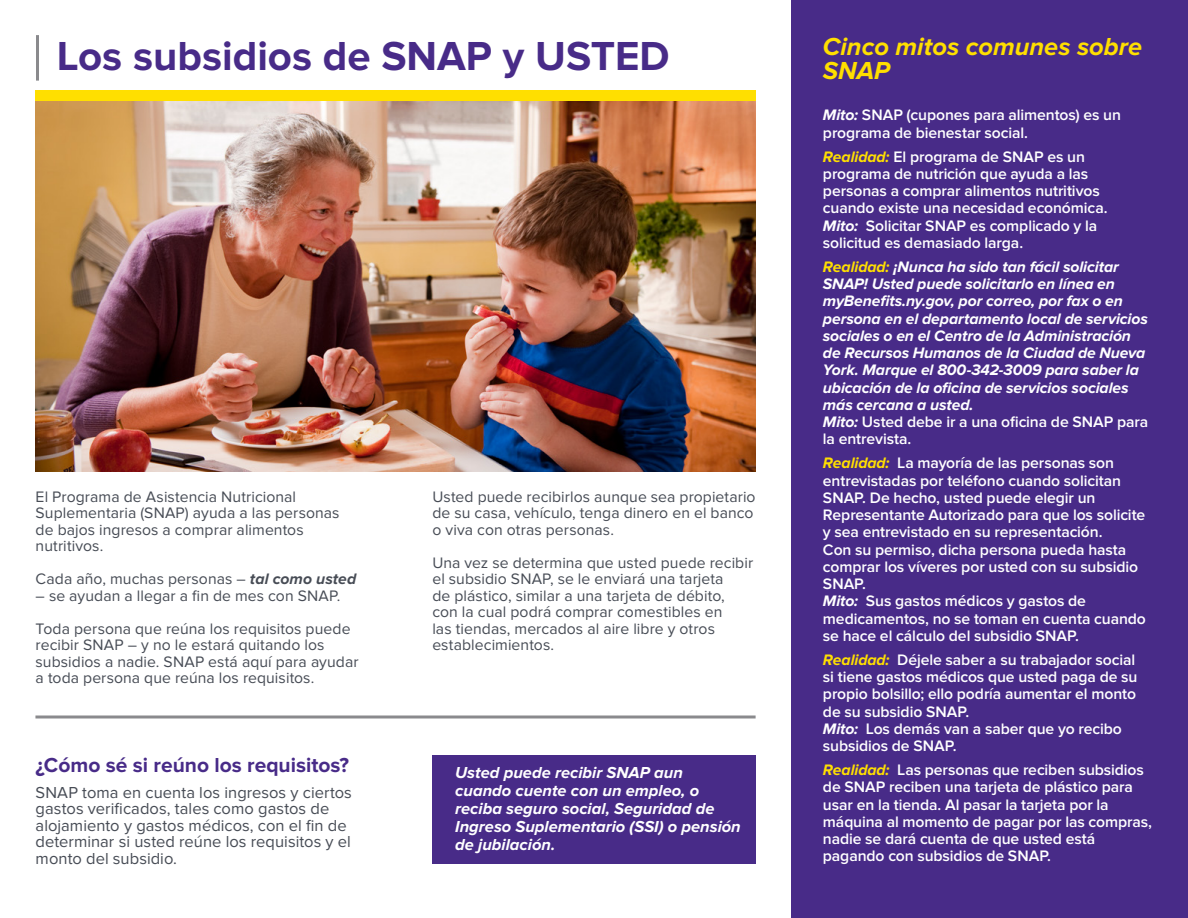
<style>
.page{position:relative;width:1188px;height:918px;background:#fff}
.page>*{position:absolute;margin:0;border:0;box-sizing:border-box;transform-origin:0 0}
.t1{font:700 42px "Proxima Nova";color:#482b88}
.t2{font:italic 700 25.5px/24px "Proxima Nova";color:#ffdf00}
.t3{font:700 21px "Proxima Nova";color:#482b88}
.t4{font:16.5px/16.5px "Proxima Nova";letter-spacing:.005em;color:#474c55}
.t5{font:italic 700 16.5px/18px "Proxima Nova";color:#fff}
.t6{font:600 15.75px/17.2px "Proxima Nova";letter-spacing:-.005em;color:#fff}
.t7{font:15.75px/16.5px "Proxima Nova";letter-spacing:.005em;color:#474c55}
.t8{font:italic 700 15.75px/17.2px "Proxima Nova";letter-spacing:-.01em;color:#fff}
.s1{font-weight:700;font-style:italic}
.s2{font-weight:700;font-style:italic;color:#ffdf00}
.s3{color:#ffdf00}
.s4{font-weight:600;font-style:normal}
</style>
<div class="page">
<div style="left:432px;top:756px;width:324px;height:108px;background:#482b88"></div>
<div style="left:792px;top:0;width:396px;height:918px;background:#482b88"></div>
<hr style="left:36px;top:35px;width:3px;height:46px;background:#8a8a8d">
<img style="left:36px;top:101px;width:720px;height:370px">
<hr style="left:35px;top:716px;width:721px;height:2px;background:#8a8a8d">
<div style="left:36px;top:90px;width:720px;height:11px;background:#ffdf00"></div>
<h1 class="t1" style="left:57px;top:32px;width:615px">Los subsidios de SNAP y USTED</h1>
<p class="t7" style="left:36px;top:489px;width:305px">El Programa de Asistencia Nutricional Suplementaria (SNAP) ayuda a las personas de bajos ingresos a comprar alimentos nutritivos.</p>
<p class="t7" style="left:36px;top:571px;width:322px">Cada año, muchas personas – <span class="s1">tal como usted</span></p>
<p class="t7" style="left:36px;top:579px;width:316px;line-height:33px">– se ayudan a llegar a fin de mes con SNAP.<br>Toda persona que reúna los requisitos puede</p>
<p class="t7" style="left:36px;top:637px;width:325px">recibir SNAP – y no le estará quitando los subsidios a nadie. SNAP está aquí para ayudar a toda persona que reúna los requisitos.</p>
<h3 class="t3" style="left:36px;top:753px;width:315px">¿Cómo sé si reúno los requisitos?</h3>
<p class="t4" style="left:36px;top:784px;width:318px">SNAP toma en cuenta los ingresos y ciertos gastos verificados, tales como gastos de alojamiento y gastos médicos, con el fin de determinar si usted reúne los requisitos y el monto del subsidio.</p>
<p class="t7" style="left:432px;top:489px;width:325px">Usted puede recibirlos aunque sea propietario de su casa, vehículo, tenga dinero en el banco o viva con otras personas.</p>
<p class="t7" style="left:432px;top:555px;width:322px">Una vez se determina que usted puede recibir el subsidio SNAP, se le enviará una tarjeta<br>de plástico, similar a una tarjeta de débito, con la cual podrá comprar comestibles en<br>las tiendas, mercados al aire libre y otros establecimientos.</p>
<p class="t5" style="left:455px;top:764px;width:287px">Usted puede recibir SNAP aun cuando cuente con un empleo, o reciba seguro social, Seguridad de<br>Ingreso Suplementario (SSI) o pensión de jubilación.</p>
<h2 class="t2" style="left:823px;top:35px;width:321px">Cinco mitos comunes sobre<br>SNAP</h2>
<p class="t6" style="left:823px;top:107px;width:300px"><span class="s1">Mito:</span> SNAP (cupones para alimentos) es un programa de bienestar social.</p>
<p class="t6" style="left:823px;top:148px;width:286px"><span class="s2">Realidad:</span> El programa de SNAP es un programa de nutrición que ayuda a las personas a comprar alimentos nutritivos cuando existe una necesidad económica.<br><span class="s1">Mito:</span> Solicitar SNAP es complicado y la solicitud es demasiado larga.</p>
<p class="t8" style="left:823px;top:258px;width:327px"><span class="s3">Realidad:</span> ¡Nunca ha sido tan fácil solicitar SNAP! Usted puede solicitarlo en línea en myBenefits.ny.gov, por correo, por fax o en persona en el departamento local de servicios sociales o en el Centro de la Administración de Recursos Humanos de la Ciudad de Nueva York. Marque el 800-342-3009 para saber la ubicación de la oficina de servicios sociales más cercana a usted.<br>Mito: <span class="s4">Usted debe ir a una oficina de SNAP para la entrevista.</span></p>
<p class="t6" style="left:823px;top:455px;width:325px"><span class="s2">Realidad:</span> La mayoría de las personas son entrevistadas por teléfono cuando solicitan SNAP. De hecho, usted puede elegir un Representante Autorizado para que los solicite y sea entrevistado en su representación.<br>Con su permiso, dicha persona pueda hasta comprar los víveres por usted con su subsidio SNAP.<br><span class="s1">Mito:</span> Sus gastos médicos y gastos de medicamentos, no se toman en cuenta cuando se hace el cálculo del subsidio SNAP.</p>
<p class="t6" style="left:823px;top:651px;width:316px"><span class="s2">Realidad:</span> Déjele saber a su trabajador social si tiene gastos médicos que usted paga de su propio bolsillo; ello podría aumentar el monto de su subsidio SNAP.<br><span class="s1">Mito:</span> Los demás van a saber que yo recibo subsidios de SNAP.</p>
<p class="t6" style="left:823px;top:762px;width:331px"><span class="s2">Realidad:</span> Las personas que reciben subsidios de SNAP reciben una tarjeta de plástico para usar en la tienda. Al pasar la tarjeta por la máquina al momento de pagar por las compras, nadie se dará cuenta de que usted está pagando con subsidios de SNAP.</p>
</div>
